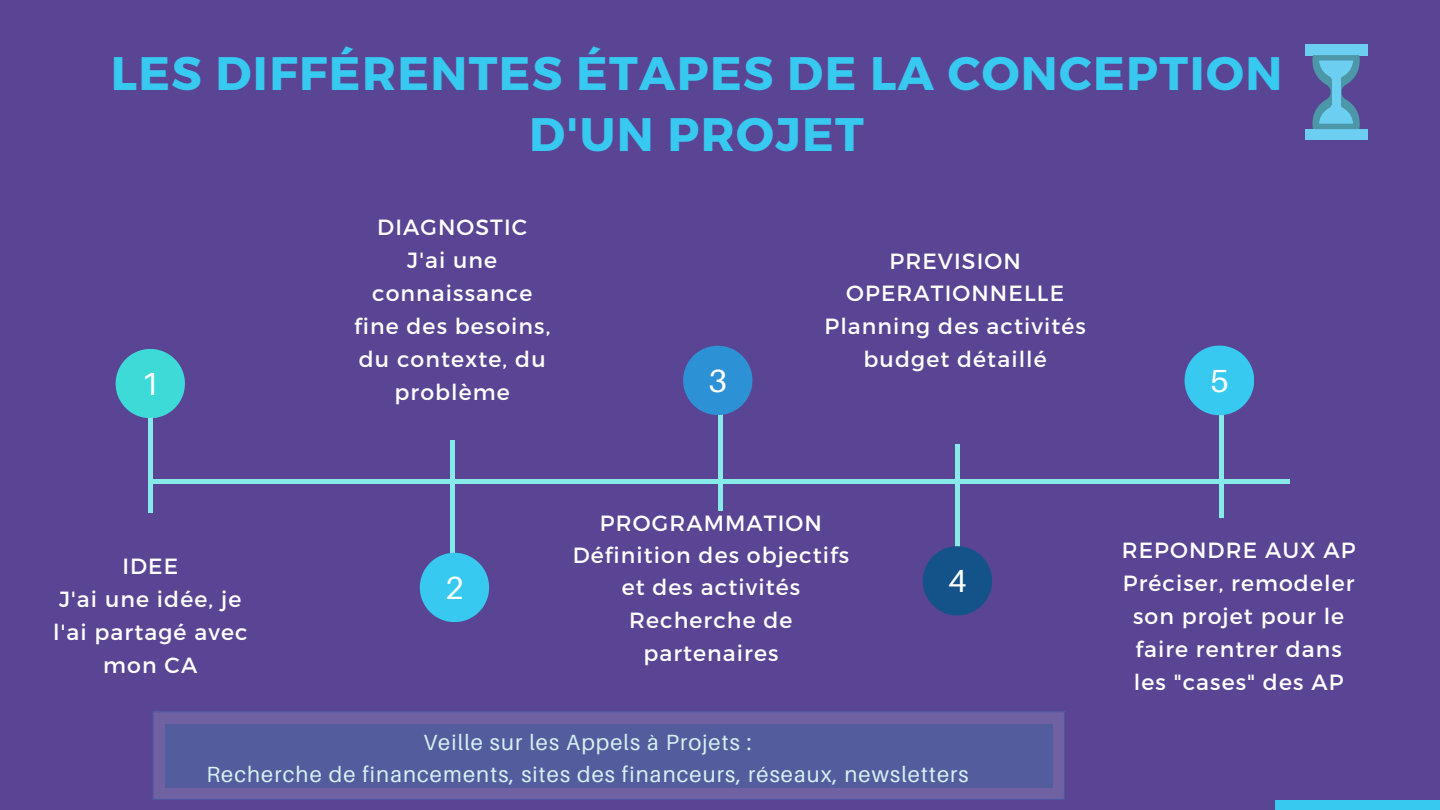
<style>
.page{position:relative;width:1440px;height:810px;background:#5a4594}
.page>*{position:absolute;margin:0;border:0;box-sizing:border-box;transform-origin:0 0}
.t1{font:700 47px/60.8px "Montserrat";letter-spacing:.03em;color:#37c9ef;text-align:center}
.t2{font:32px "Aileron";color:#fff}
.t3{font:22px/33px "Montserrat";letter-spacing:.05em;color:#fff;text-align:center}
.t4{font:22px "Aileron";letter-spacing:.05em;color:#fff}
</style>
<div class="page">
<div style="left:1275px;top:800px;width:165px;height:10px;background:#37c9ef"></div>
<div style="left:955px;top:445px;width:5px;height:112px;background:#86eae9"></div>
<div style="left:450px;top:440px;width:5px;height:112px;background:#86eae9"></div>
<div style="left:150px;top:479px;width:1140px;height:5px;background:#86eae9"></div>
<hr style="left:718px;top:398px;width:4px;height:113px;background:#86eae9">
<div style="left:148px;top:401px;width:5px;height:112px;background:#86eae9"></div>
<svg style="left:116px;top:349px;width:69px;height:69px"></svg>
<svg style="left:420px;top:553px;width:69px;height:69px"></svg>
<svg style="left:683px;top:346px;width:69px;height:69px"></svg>
<svg style="left:923px;top:546px;width:69px;height:69px"></svg>
<div style="left:1219px;top:405px;width:5px;height:113px;background:#86eae9"></div>
<svg style="left:1185px;top:346px;width:69px;height:69px"></svg>
<svg style="left:153px;top:711px;width:912px;height:89px;fill:#7061a2"></svg>
<div style="left:165px;top:724px;width:887px;height:63px;background:#535d9d"></div>
<div style="left:1305px;top:44px;width:62px;height:11px;background:#6ccff1"></div>
<div style="left:1305px;top:129px;width:62px;height:11px;background:#6ccff1"></div>
<svg style="left:1308px;top:55px;width:56px;height:74px"></svg>
<div style="left:1332px;top:77px;width:8px;height:39px;background:#6ccff1"></div>
<p class="t1" style="left:111px;top:41px;width:1173px">LES DIFFÉRENTES ÉTAPES DE LA CONCEPTION<br>D'UN PROJET</p>
<p class="t3" style="left:377px;top:210px;width:151px">DIAGNOSTIC</p>
<p class="t3" style="left:354px;top:243px;width:198px">J'ai une connaissance fine des besoins, du contexte, du</p>
<p class="t2" style="left:141px;top:364px;width:20px">1</p>
<p class="t3" style="left:395px;top:375px;width:117px">problème</p>
<p class="t2" style="left:709px;top:361px;width:20px">3</p>
<p class="t3" style="left:846px;top:244px;width:219px;line-height:32.2px">PREVISION<br>OPERATIONNELLE</p>
<p class="t3" style="left:824px;top:308px;width:263px">Planning des activités</p>
<p class="t3" style="left:864px;top:341px;width:185px">budget détaillé</p>
<p class="t2" style="left:1210px;top:361px;width:20px">5</p>
<p class="t3" style="left:122px;top:549px;width:57px">IDEE</p>
<p class="t3" style="left:53px;top:582px;width:196px">J'ai une idée, je l'ai partagé avec mon CA</p>
<p class="t2" style="left:445px;top:568px;width:20px">2</p>
<p class="t3" style="left:600px;top:505px;width:223px">PROGRAMMATION</p>
<p class="t3" style="left:573px;top:538px;width:278px;line-height:32.2px">Définition des objectifs et des activités</p>
<p class="t3" style="left:629px;top:603px;width:165px">Recherche de partenaires</p>
<p class="t2" style="left:948px;top:561px;width:20px">4</p>
<p class="t4" style="left:424px;top:728px;width:330px">Veille sur les Appels à Projets :</p>
<p class="t4" style="left:207px;top:761px;width:764px">Recherche de financements, sites des financeurs, réseaux, newsletters</p>
<p class="t3" style="left:1122px;top:532px;width:235px">REPONDRE AUX AP</p>
<p class="t3" style="left:1123px;top:565px;width:233px">Préciser, remodeler son projet pour le faire rentrer dans les "cases" des AP</p>
</div>
